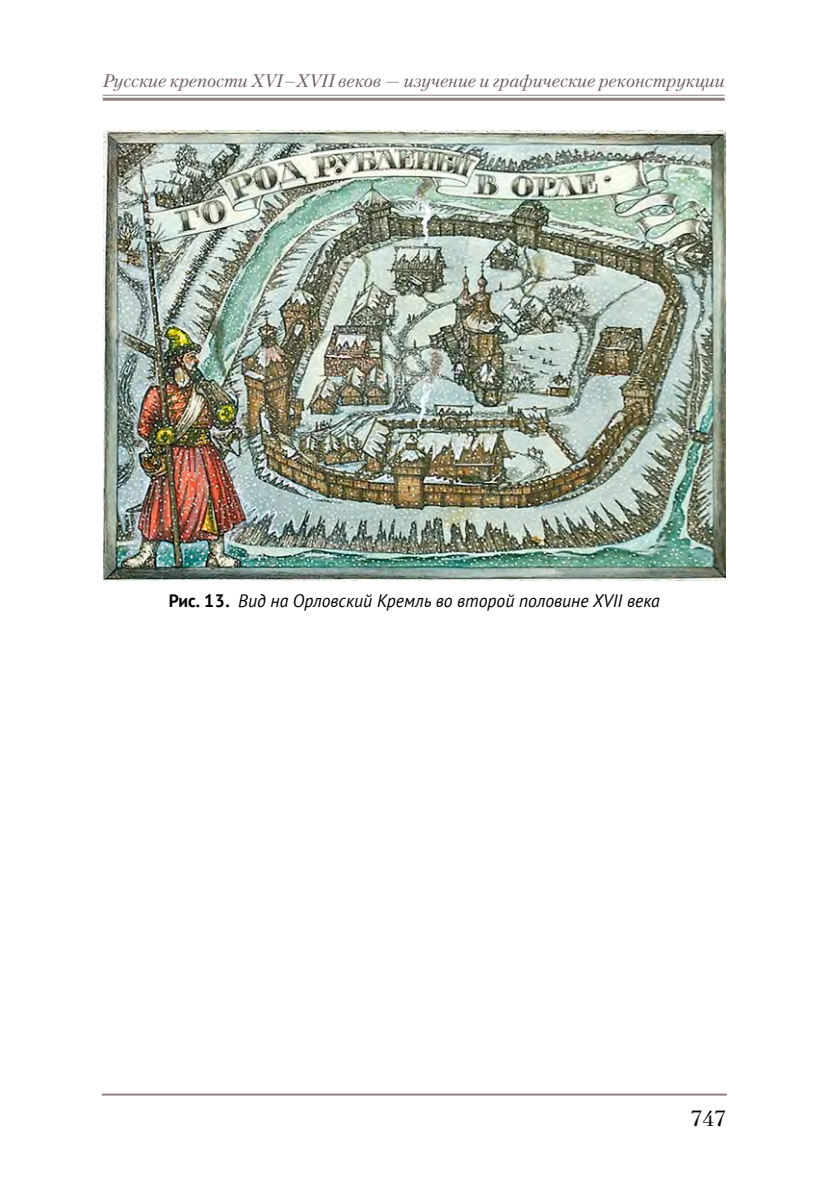
<style>
.page{position:relative;width:840px;height:1191px;background:#fff}
.page>*{position:absolute;margin:0;border:0;box-sizing:border-box;transform-origin:0 0}
.t1{font:22px "Petersburg C San Pin";color:#000}
.t2{font:italic 18px "Petersburg C San Pin";color:#6d5f5d}
.podpis_ris{font:italic 18px "PT Sans";color:#000}
.s1{font-weight:700;font-style:normal}
</style>
<div class="page">
<img style="left:103px;top:130px;width:621px;height:450px">
<hr style="left:103px;top:95px;width:621px;height:1px;background:#8f807d">
<hr style="left:103px;top:98px;width:621px;height:3px;background:#8f807d">
<hr style="left:102px;top:1093px;width:624px;height:2px;background:#8f807d">
<p class="t2" style="left:103px;top:71px;width:623px">Русские крепости XVI–XVII веков — изучение и графические реконструкции</p>
<p class="podpis_ris" style="left:169px;top:589px;width:492px"><span class="s1">Рис. 13.</span> Вид на Орловский Кремль во второй половине XVII века</p>
<p class="t1" style="left:690px;top:1105px;width:37px">747</p>
</div>
